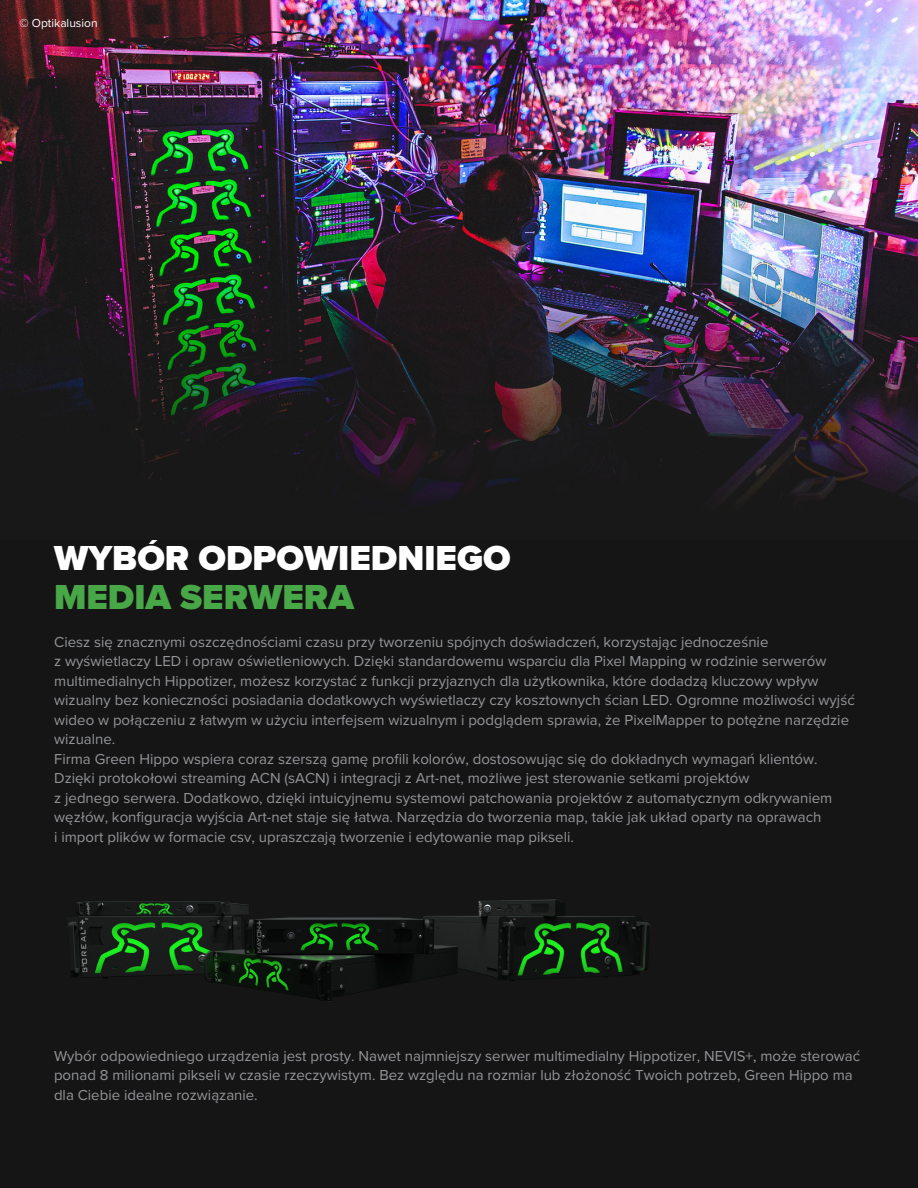
<style>
.page{position:relative;width:918px;height:1188px;background:#161516}
.page>*{position:absolute;margin:0;border:0;box-sizing:border-box;transform-origin:0 0}
.t1{font:900 36px/39px "Proxima Nova";color:#fff}
.t2{font:15px/19.5px "Proxima Nova";color:#939598}
.t3{font:12px "Proxima Nova";color:#fff}
.s1{color:#48a747}
</style>
<div class="page">
<img style="left:0;top:0;width:918px;height:251px">
<img style="left:68px;top:899px;width:583px;height:103px">
<img style="left:0;top:251px;width:918px;height:253px">
<p class="t3" style="left:19px;top:14px;width:80px">© Optikalusion</p>
<p class="t1" style="left:54px;top:538px;width:458px">WYBÓR ODPOWIEDNIEGO<br><span class="s1">MEDIA SERWERA</span></p>
<p class="t2" style="left:54px;top:632px;width:802px">Ciesz się znacznymi oszczędnościami czasu przy tworzeniu spójnych doświadczeń, korzystając jednocześnie<br>z wyświetlaczy LED i opraw oświetleniowych. Dzięki standardowemu wsparciu dla Pixel Mapping w rodzinie serwerów multimedialnych Hippotizer, możesz korzystać z funkcji przyjaznych dla użytkownika, które dodadzą kluczowy wpływ wizualny bez konieczności posiadania dodatkowych wyświetlaczy czy kosztownych ścian LED. Ogromne możliwości wyjść wideo w połączeniu z łatwym w użyciu interfejsem wizualnym i podglądem sprawia, że PixelMapper to potężne narzędzie wizualne.<br>Firma Green Hippo wspiera coraz szerszą gamę profili kolorów, dostosowując się do dokładnych wymagań klientów.<br>Dzięki protokołowi streaming ACN (sACN) i integracji z Art-net, możliwe jest sterowanie setkami projektów<br>z jednego serwera. Dodatkowo, dzięki intuicyjnemu systemowi patchowania projektów z automatycznym odkrywaniem węzłów, konfiguracja wyjścia Art-net staje się łatwa. Narzędzia do tworzenia map, takie jak układ oparty na oprawach<br>i import plików w formacie csv, upraszczają tworzenie i edytowanie map pikseli.</p>
<p class="t2" style="left:54px;top:1045px;width:808px">Wybór odpowiedniego urządzenia jest prosty. Nawet najmniejszy serwer multimedialny Hippotizer, NEVIS+, może sterować ponad 8 milionami pikseli w czasie rzeczywistym. Bez względu na rozmiar lub złożoność Twoich potrzeb, Green Hippo ma dla Ciebie idealne rozwiązanie.</p>
</div>
